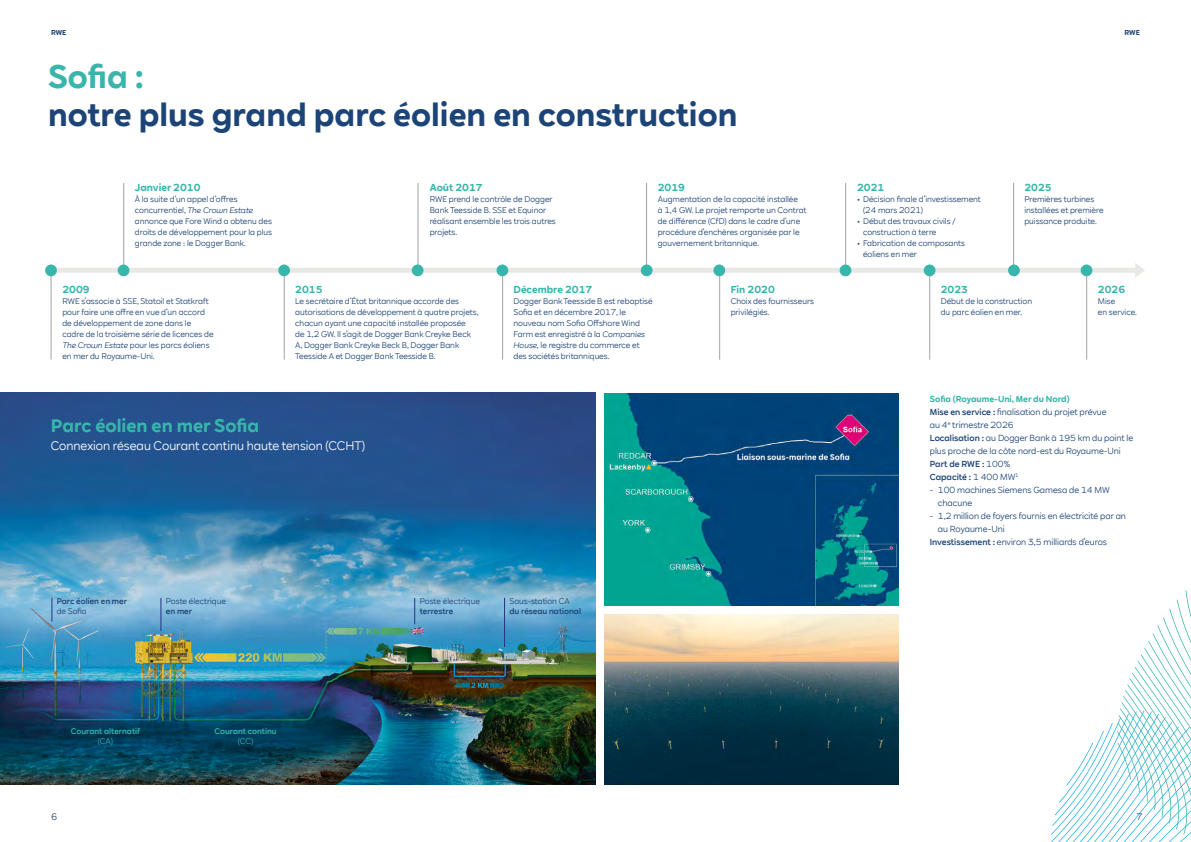
<style>
.page{position:relative;width:1191px;height:842px;background:#fff}
.page>*{position:absolute;margin:0;border:0;box-sizing:border-box;transform-origin:0 0}
.t1{font:700 32px "RWE Sans";color:#1d4477}
.t2{font:700 32px "RWE Sans";color:#38b6ab}
.t3{font:700 18px "RWE Sans";color:#38b6ab}
.t4{font:12px "RWE Sans";color:#fff}
.t5{font:700 10px "RWE Sans";color:#38b6ab}
.t6{font:9px "RWE Sans";color:#1d4477}
.t7{font:8.5px/13px "RWE Sans";color:#1d4477}
.t8{font:8px/11px "RWE Sans";color:#1d4477}
.t9{font:500 8px "RWE Sans";color:#1d4477}
.t10{font:500 8px "RWE Sans";color:#38b6ab}
.t11{font:8px "RWE Sans";color:#38b6ab}
.t12{font:700 7px "RWE Sans";letter-spacing:-.005em;color:#1d4477}
.s1{font-style:italic}
.s2{font-weight:700;color:#38b6ab}
.s3{font-weight:500}
</style>
<div class="page">
<svg style="left:1051px;top:590px;width:140px;height:252px"></svg>
<img style="left:0;top:393px;width:595px;height:392px">
<img style="left:604px;top:615px;width:295px;height:170px">
<img style="left:604px;top:393px;width:295px;height:213px">
<svg style="left:52px;top:598px;width:1px;height:23px"></svg>
<hr style="left:161px;top:598px;width:1px;height:33px;background:#273583">
<svg style="left:414px;top:598px;width:1px;height:26px"></svg>
<hr style="left:504px;top:598px;width:1px;height:49px;background:#273583">
<div style="left:51px;top:268px;width:1089px;height:5px;background:#e8e8e4"></div>
<hr style="left:51px;top:270px;width:1px;height:90px;background:#a2a3a0">
<hr style="left:284px;top:270px;width:1px;height:90px;background:#a2a3a0">
<hr style="left:502px;top:270px;width:1px;height:90px;background:#a2a3a0">
<hr style="left:719px;top:270px;width:1px;height:90px;background:#a2a3a0">
<hr style="left:929px;top:270px;width:1px;height:90px;background:#a2a3a0">
<hr style="left:1086px;top:270px;width:1px;height:90px;background:#a2a3a0">
<hr style="left:123px;top:183px;width:1px;height:89px;background:#a2a3a0">
<hr style="left:418px;top:183px;width:1px;height:89px;background:#a2a3a0">
<hr style="left:646px;top:183px;width:1px;height:89px;background:#a2a3a0">
<hr style="left:845px;top:183px;width:1px;height:89px;background:#a2a3a0">
<hr style="left:1013px;top:183px;width:1px;height:89px;background:#a2a3a0">
<div style="left:45px;top:264px;width:12px;height:12px;background:#38b6ab;border-radius:50%"></div>
<div style="left:118px;top:264px;width:11px;height:12px;background:#38b6ab;border-radius:50%"></div>
<div style="left:278px;top:264px;width:12px;height:12px;background:#38b6ab;border-radius:50%"></div>
<div style="left:412px;top:264px;width:11px;height:12px;background:#38b6ab;border-radius:50%"></div>
<div style="left:496px;top:264px;width:12px;height:12px;background:#38b6ab;border-radius:50%"></div>
<div style="left:1080px;top:264px;width:12px;height:12px;background:#38b6ab;border-radius:50%"></div>
<div style="left:1008px;top:264px;width:11px;height:12px;background:#38b6ab;border-radius:50%"></div>
<div style="left:923px;top:264px;width:12px;height:12px;background:#38b6ab;border-radius:50%"></div>
<div style="left:839px;top:264px;width:12px;height:12px;background:#38b6ab;border-radius:50%"></div>
<div style="left:713px;top:264px;width:12px;height:12px;background:#38b6ab;border-radius:50%"></div>
<div style="left:641px;top:264px;width:11px;height:12px;background:#38b6ab;border-radius:50%"></div>
<svg style="left:1135px;top:263px;width:10px;height:15px"></svg>
<p class="t12" style="left:51px;top:28px;width:17px">RWE</p>
<h1 class="t2" style="left:48px;top:57px;width:97px">Sofia :</h1>
<h1 class="t1" style="left:48px;top:95px;width:690px">notre plus grand parc éolien en construction</h1>
<p class="t5" style="left:135px;top:181px;width:67px">Janvier 2010</p>
<p class="t8" style="left:135px;top:193px;width:139px">À la suite d’un appel d’offres concurrentiel, <span class="s1">The Crown Estate </span>annonce que Fore Wind a obtenu des droits de développement pour la plus grande zone : le Dogger Bank.</p>
<p class="t5" style="left:62px;top:283px;width:29px">2009</p>
<p class="t8" style="left:62px;top:296px;width:153px">RWE s’associe à SSE, Statoil et Statkraft pour faire une offre en vue d’un accord de développement de zone dans le cadre de la troisième série de licences de <span class="s1">The Crown Estate</span> pour les parcs éoliens en mer du Royaume-Uni.</p>
<p class="t5" style="left:430px;top:181px;width:54px">Août 2017</p>
<p class="t8" style="left:430px;top:193px;width:128px">RWE prend le contrôle de Dogger<br>Bank Teesside B. SSE et Equinor réalisant ensemble les trois autres projets.</p>
<p class="t5" style="left:658px;top:181px;width:29px">2019</p>
<p class="t8" style="left:658px;top:193px;width:150px">Augmentation de la capacité installée<br>à 1,4 GW. Le projet remporte un Contrat de différence (CfD) dans le cadre d’une procédure d’enchères organisée par le gouvernement britannique.</p>
<p class="t5" style="left:295px;top:283px;width:29px">2015</p>
<p class="t8" style="left:295px;top:296px;width:185px">Le secrétaire d’État britannique accorde des autorisations de développement à quatre projets, chacun ayant une capacité installée proposée<br>de 1,2 GW. Il s’agit de Dogger Bank Creyke Beck A, Dogger Bank Creyke Beck B, Dogger Bank Teesside A et Dogger Bank Teesside B.</p>
<p class="t5" style="left:513px;top:283px;width:80px">Décembre 2017</p>
<p class="t8" style="left:513px;top:296px;width:140px">Dogger Bank Teesside B est rebaptisé<br>Sofia et en décembre 2017, le nouveau nom Sofia Offshore Wind<br>Farm est enregistré à la <span class="s1">Companies<br>House,</span> le registre du commerce et des sociétés britanniques.</p>
<p class="t5" style="left:730px;top:283px;width:46px">Fin 2020</p>
<p class="t8" style="left:730px;top:296px;width:85px">Choix des fournisseurs privilégiés.</p>
<h2 class="t3" style="left:51px;top:415px;width:210px">Parc éolien en mer Sofia</h2>
<h3 class="t4" style="left:51px;top:439px;width:316px">Connexion réseau Courant continu haute tension (CCHT)</h3>
<p class="t9" style="left:57px;top:596px;width:72px">Parc éolien en mer</p>
<p class="t8" style="left:57px;top:605px;width:32px">de Sofia</p>
<p class="t8" style="left:166px;top:595px;width:62px">Poste électrique</p>
<p class="t9" style="left:166px;top:606px;width:28px">en mer</p>
<p class="t8" style="left:420px;top:595px;width:62px">Poste électrique</p>
<p class="t9" style="left:420px;top:606px;width:35px">terrestre</p>
<p class="t8" style="left:509px;top:595px;width:62px">Sous-station CA</p>
<p class="t9" style="left:509px;top:606px;width:73px">du réseau national</p>
<p class="t12" style="left:1124px;top:28px;width:17px">RWE</p>
<p class="t5" style="left:857px;top:181px;width:29px">2021</p>
<p class="t8" style="left:863px;top:193px;width:119px;text-indent:-6px">• Décision finale d’investissement (24 mars 2021)</p>
<p class="t8" style="left:863px;top:215px;width:94px;text-indent:-6px">• Début des travaux civils / construction à terre</p>
<p class="t8" style="left:863px;top:237px;width:103px;text-indent:-6px">• Fabrication de composants éoliens en mer</p>
<p class="t5" style="left:1024px;top:181px;width:29px">2025</p>
<p class="t8" style="left:1024px;top:193px;width:81px">Premières turbines installées et première puissance produite.</p>
<p class="t5" style="left:940px;top:283px;width:29px">2023</p>
<p class="t8" style="left:940px;top:296px;width:93px">Début de la construction du parc éolien en mer.</p>
<p class="t5" style="left:1097px;top:283px;width:29px">2026</p>
<p class="t8" style="left:1097px;top:296px;width:41px">Mise<br>en service.</p>
<p class="t7" style="left:930px;top:393px;width:205px"><span class="s2">Sofia (Royaume-Uni, Mer du Nord)<br></span><span class="s3">Mise en service :</span> finalisation du projet prévue<br>au 4<sup>e</sup> trimestre 2026<br><span class="s3">Localisation :</span> au Dogger Bank à 195 km du point le plus proche de la côte nord-est du Royaume-Uni<br><span class="s3">Part de RWE :</span> 100%<br><span class="s3">Capacité :</span> 1 400 MW<sup>1</sup></p>
<p class="t7" style="left:938px;top:484px;width:173px;text-indent:-8px">- 100 machines Siemens Gamesa de 14 MW chacune</p>
<p class="t7" style="left:930px;top:510px;width:197px">- 1,2 million de foyers fournis en électricité par an</p>
<p class="t7" style="left:938px;top:523px;width:68px">au Royaume-Uni</p>
<p class="t7" style="left:930px;top:536px;width:179px"><span class="s3">Investissement :</span> environ 3,5 milliards d’euros</p>
<p class="t10" style="left:71px;top:726px;width:71px">Courant alternatif</p>
<p class="t11" style="left:98px;top:736px;width:17px">(CA)</p>
<p class="t10" style="left:214px;top:726px;width:64px">Courant continu</p>
<p class="t11" style="left:238px;top:736px;width:17px">(CC)</p>
<p class="t6" style="left:51px;top:811px;width:8px">6</p>
<p class="t6" style="left:1136px;top:811px;width:8px">7</p>
</div>
